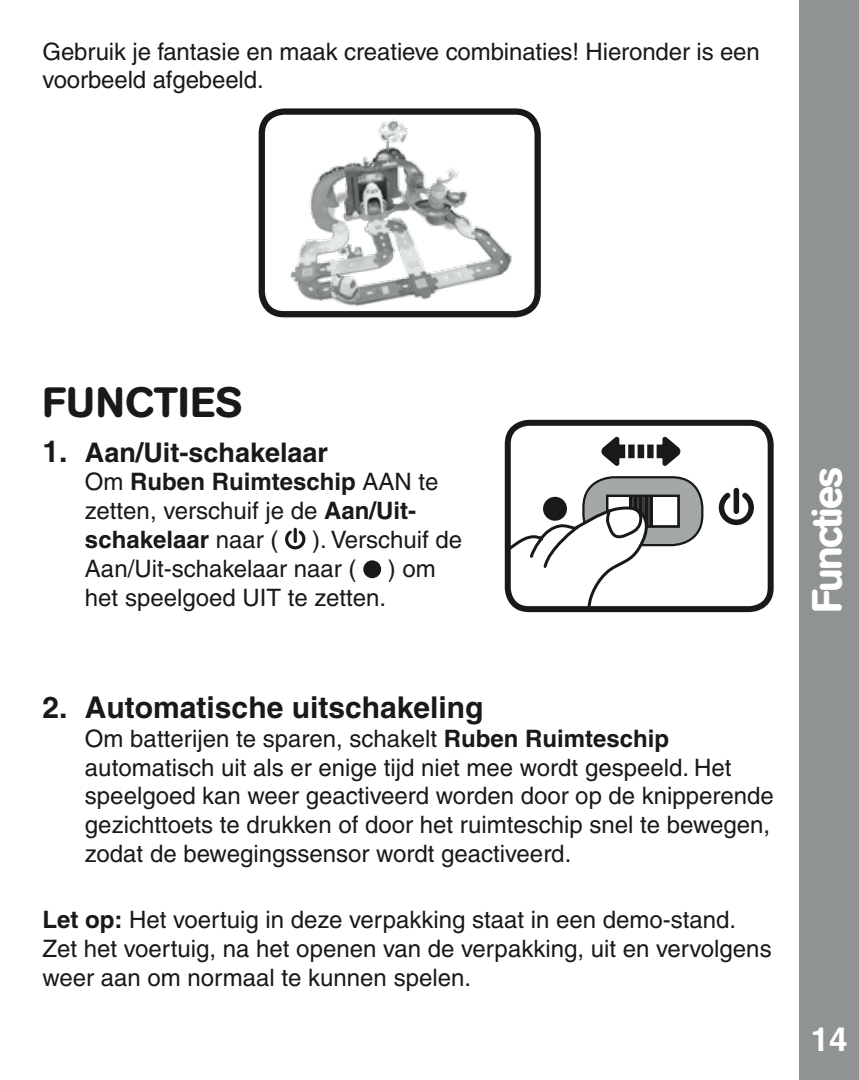
<style>
.page{position:relative;width:859px;height:1080px;background:#fff}
.page>*{position:absolute;margin:0;border:0;box-sizing:border-box;transform-origin:0 0}
.t1{font:500 42px "AG Book Rounded";letter-spacing:.02em;color:#171a19}
.t2{font:500 42px "AG Book Rounded";letter-spacing:-.04em;color:#fff}
.t3{font:700 33px "Helvetica";color:#fff}
.t4{font:700 30px "Helvetica";color:#171a19}
.t5{font:700 27px "Helvetica";color:#171a19}
.t6{font:500 24px/28.8px "Helvetica";color:#171a19}
.t7{font:700 24px/28.8px "Helvetica";color:#171a19}
.s1{font-size:30px}
.s2{font-weight:500}
.s3{font-weight:400}
.s4{font-weight:700}
</style>
<div class="page">
<div style="left:799px;top:0;width:60px;height:1080px;background:#8f9394"></div>
<hr style="left:294px;top:528px;width:3px;height:15px;background:#171a19;border-radius:2px">
<svg style="left:285px;top:531px;width:20px;height:18px"></svg>
<div style="left:363px;top:560px;width:18px;height:18px;background:#171a19;border-radius:50%"></div>
<div style="left:583px;top:477px;width:119px;height:68px;background:#a4a8a9;border-radius:30px"></div>
<div style="left:734px;top:488px;width:5px;height:26px;background:#171a19;border-radius:3px"></div>
<svg style="left:719px;top:493px;width:35px;height:32px"></svg>
<div style="left:505px;top:420px;width:269px;height:192px;border:6px solid #171a19;border-radius:21px"></div>
<svg style="left:508px;top:423px;width:172px;height:186px"></svg>
<div style="left:259px;top:108px;width:282px;height:209px;border:6px solid #171a19;border-radius:22px"></div>
<img style="left:286px;top:112px;width:233px;height:202px">
<img style="left:327px;top:270px;width:39px;height:33px">
<p class="t6" style="left:42px;top:37px;width:719px">Gebruik je fantasie en maak creatieve combinaties! Hieronder is een voorbeeld afgebeeld.</p>
<h1 class="t1" style="left:42px;top:378px;width:201px">FUNCTIES</h1>
<p class="t5" style="left:42px;top:436px;width:287px"><span class="s1">1.</span> Aan/Uit-schakelaar</p>
<p class="t7" style="left:85px;top:467px;width:355px"><span class="s2">Om</span> Ruben Ruimteschip <span class="s2">AAN te zetten, verschuif je de</span> Aan/Uit&shy;schakelaar <span class="s2">naar</span> <span class="s3">(</span></p>
<p class="t6" style="left:85px;top:525px;width:379px;text-indent:227px"><span class="s3">)</span>. Verschuif de<br>Aan/Uit-schakelaar naar (</p>
<p class="t6" style="left:388px;top:554px;width:49px">) om</p>
<p class="t6" style="left:85px;top:583px;width:303px">het speelgoed UIT te zetten.</p>
<p class="t4" style="left:42px;top:689px;width:442px">2. Automatische uitschakeling</p>
<p class="t6" style="left:85px;top:724px;width:690px">Om batterijen te sparen, schakelt <span class="s4">Ruben Ruimteschip </span>automatisch uit als er enige tijd niet mee wordt gespeeld. Het speelgoed kan weer geactiveerd worden door op de knipperende gezichttoets te drukken of door het ruimteschip snel te bewegen, zodat de bewegingssensor wordt geactiveerd.</p>
<p class="t6" style="left:42px;top:905px;width:731px"><span class="s4">Let op:</span> Het voertuig in deze verpakking staat in een demo-stand.<br>Zet het voertuig, na het openen van de verpakking, uit en vervolgens weer aan om normaal te kunnen spelen.</p>
<h1 class="t2" style="left:802px;top:613px;width:148px;rotate:-90deg">Functies</h1>
<h2 class="t3" style="left:811px;top:1020px;width:38px">14</h2>
</div>
